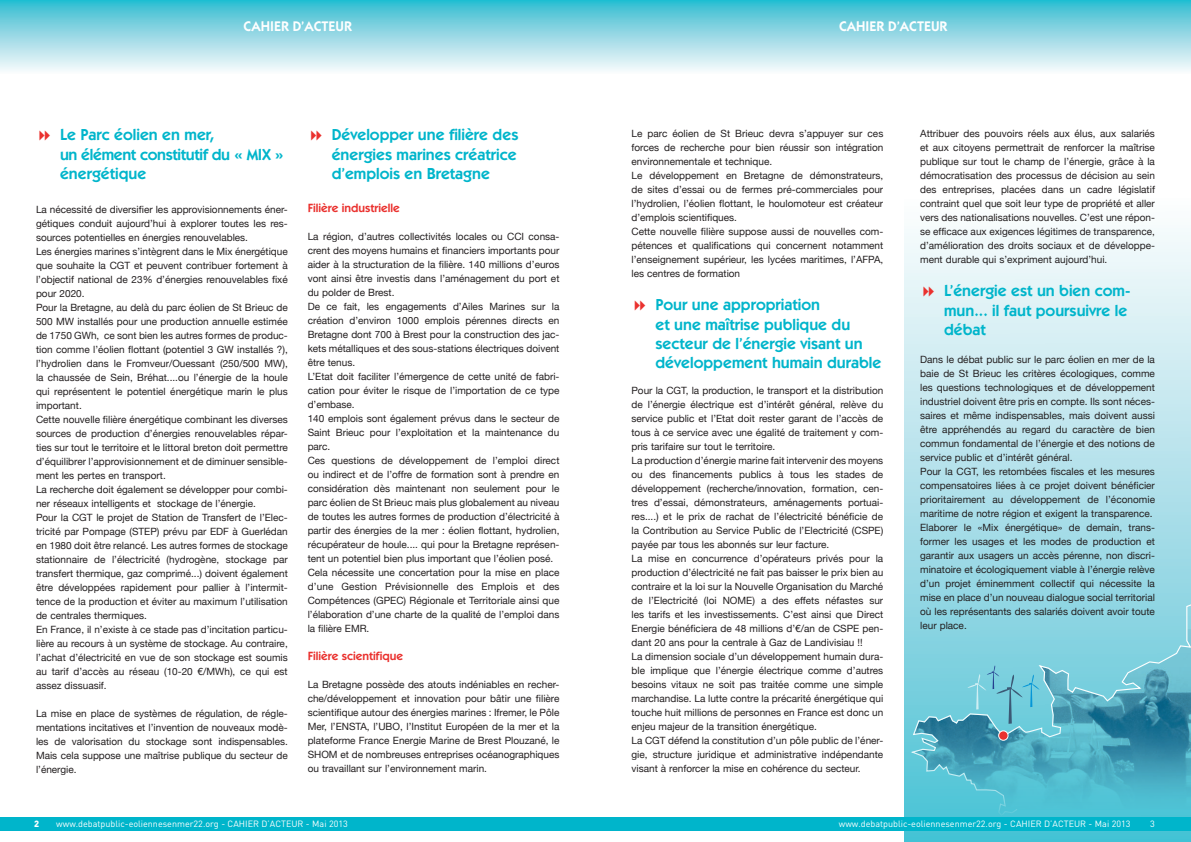
<style>
.page{position:relative;width:1191px;height:842px;background:#fff}
.page>*{position:absolute;margin:0;border:0;box-sizing:border-box;transform-origin:0 0}
.t1{font:600 16px/19.2px "Itc Kabel";color:#00b5cb}
.t2{font:600 14px "Itc Kabel";color:#fff}
.t3{font:600 12px "Itc Kabel";color:#ea312e}
.t4{font:10px/14px "Helvetica Neue";color:#231f20}
.t5{font:9px "DIN";color:#fff}
.t6{font:900 9px "DIN";color:#fff}
</style>
<div class="page">
<div style="left:0;top:0;width:1191px;height:76px;background:linear-gradient(to bottom,#34bbd0,#fffcfd)"></div>
<div style="left:904px;top:118px;width:287px;height:724px;background:linear-gradient(to bottom,#fff,#4dc1d4)"></div>
<div style="left:0;top:817px;width:1191px;height:14px;background:#00b5cb"></div>
<svg style="left:909px;top:591px;width:282px;height:226px;background:#65bccf"></svg>
<div style="left:998px;top:731px;width:10px;height:9px;background:#ea312e;border-radius:50%"></div>
<div style="left:998px;top:730px;width:10px;height:11px;border:1px solid #fff;border-radius:50%"></div>
<svg style="left:967px;top:665px;width:73px;height:59px;background:#70c5d6"></svg>
<svg style="left:923px;top:287px;width:11px;height:10px"></svg>
<h2 class="t2" style="left:244px;top:18px;width:110px">CAHIER D’ACTEUR</h2>
<h2 class="t2" style="left:839px;top:18px;width:110px">CAHIER D’ACTEUR</h2>
<h1 class="t1" style="left:60px;top:125px;width:225px">Le Parc éolien en mer,<br>un élément constitutif du « MIX » énergétique</h1>
<p class="t4" style="left:36px;top:202px;width:253px">La nécessité de diversifier les approvisionnements éner&shy;gétiques conduit aujourd’hui à explorer toutes les res&shy;sources potentielles en énergies renouvelables.<br>Les énergies marines s’intègrent dans le Mix énergétique que souhaite la CGT et peuvent contribuer fortement à l’objectif national de 23% d’énergies renouvelables fixé pour 2020.<br>Pour la Bretagne, au delà du parc éolien de St Brieuc de 500 MW installés pour une production annuelle estimée de 1750 GWh, ce sont bien les autres formes de produc&shy;tion comme l’éolien flottant (potentiel 3 GW installés ?), l’hydrolien dans le Fromveur/Ouessant (250/500 MW), la chaussée de Sein, Bréhat....ou l’énergie de la houle qui représentent le potentiel énergétique marin le plus important.<br>Cette nouvelle filière énergétique combinant les diverses sources de production d’énergies renouvelables répar&shy;ties sur tout le territoire et le littoral breton doit permettre d’équilibrer l’approvisionnement et de diminuer sensible&shy;ment les pertes en transport.<br>La recherche doit également se développer pour combi&shy;ner réseaux intelligents et stockage de l’énergie.<br>Pour la CGT le projet de Station de Transfert de l’Elec&shy;tricité par Pompage (STEP) prévu par EDF à Guerlédan en 1980 doit être relancé. Les autres formes de stockage stationnaire de l’électricité (hydrogène, stockage par transfert thermique, gaz comprimé...) doivent également être développées rapidement pour pallier à l’intermit&shy;tence de la production et éviter au maximum l’utilisation de centrales thermiques.<br>En France, il n’existe à ce stade pas d’incitation particu&shy;lière au recours à un système de stockage. Au contraire, l’achat d’électricité en vue de son stockage est soumis au tarif d’accès au réseau (10-20 €/MWh), ce qui est assez dissuasif.</p>
<p class="t4" style="left:36px;top:706px;width:253px;text-align:justify">La mise en place de systèmes de régulation, de régle&shy;mentations incitatives et l’invention de nouveaux modè&shy;les de valorisation du stockage sont indispensables.<br>Mais cela suppose une maîtrise publique du secteur de l’énergie.</p>
<h1 class="t1" style="left:332px;top:125px;width:188px;text-align:justify">Développer une filière des énergies marines créatrice d’emplois en Bretagne</h1>
<p class="t3" style="left:308px;top:201px;width:93px">Filière industrielle</p>
<p class="t4" style="left:308px;top:229px;width:253px">La région, d’autres collectivités locales ou CCI consa&shy;crent des moyens humains et financiers importants pour aider à la structuration de la filière. 140 millions d’euros vont ainsi être investis dans l’aménagement du port et du polder de Brest.<br>De ce fait, les engagements d’Ailes Marines sur la création d’environ 1000 emplois pérennes directs en Bretagne dont 700 à Brest pour la construction des jac&shy;kets métalliques et des sous-stations électriques doivent être tenus.<br>L’Etat doit faciliter l’émergence de cette unité de fabri&shy;cation pour éviter le risque de l’importation de ce type d’embase.<br>140 emplois sont également prévus dans le secteur de Saint Brieuc pour l’exploitation et la maintenance du parc.<br>Ces questions de développement de l’emploi direct ou indirect et de l’offre de formation sont à prendre en considération dès maintenant non seulement pour le parc éolien de St Brieuc mais plus globalement au niveau de toutes les autres formes de production d’électricité à partir des énergies de la mer : éolien flottant, hydrolien, récupérateur de houle.... qui pour la Bretagne représen&shy;tent un potentiel bien plus important que l’éolien posé.<br>Cela nécessite une concertation pour la mise en place d’une Gestion Prévisionnelle des Emplois et des Compétences (GPEC) Régionale et Territoriale ainsi que l’élaboration d’une charte de la qualité de l’emploi dans la filière EMR.</p>
<p class="t3" style="left:308px;top:649px;width:97px">Filière scientifique</p>
<p class="t4" style="left:308px;top:677px;width:253px;text-align:justify">La Bretagne possède des atouts indéniables en recher&shy;che/développement et innovation pour bâtir une filière scientifique autour des énergies marines : Ifremer, le Pôle Mer, l’ENSTA, l’UBO, l’Institut Européen de la mer et la plateforme France Energie Marine de Brest Plouzané, le SHOM et de nombreuses entreprises océanographiques ou travaillant sur l’environnement marin.</p>
<p class="t4" style="left:631px;top:126px;width:253px">Le parc éolien de St Brieuc devra s’appuyer sur ces forces de recherche pour bien réussir son intégration environnementale et technique.<br>Le développement en Bretagne de démonstrateurs, de sites d’essai ou de fermes pré-commerciales pour l’hydrolien, l’éolien flottant, le houlomoteur est créateur d’emplois scientifiques.<br>Cette nouvelle filière suppose aussi de nouvelles com&shy;pétences et qualifications qui concernent notamment l’enseignement supérieur, les lycées maritimes, l’AFPA, les centres de formation</p>
<h1 class="t1" style="left:655px;top:295px;width:227px">Pour une appropriation<br>et une maîtrise publique du secteur de l’énergie visant un développement humain durable</h1>
<p class="t4" style="left:631px;top:383px;width:253px">Pour la CGT, la production, le transport et la distribution de l’énergie électrique est d’intérêt général, relève du service public et l’Etat doit rester garant de l’accès de tous à ce service avec une égalité de traitement y com&shy;pris tarifaire sur tout le territoire.<br>La production d’énergie marine fait intervenir des moyens ou des financements publics à tous les stades de développement (recherche/innovation, formation, cen&shy;tres d’essai, démonstrateurs, aménagements portuai&shy;res....) et le prix de rachat de l’électricité bénéficie de la Contribution au Service Public de l’Electricité (CSPE) payée par tous les abonnés sur leur facture.<br>La mise en concurrence d’opérateurs privés pour la production d’électricité ne fait pas baisser le prix bien au contraire et la loi sur la Nouvelle Organisation du Marché de l’Electricité (loi NOME) a des effets néfastes sur les tarifs et les investissements. C’est ainsi que Direct Energie bénéficiera de 48 millions d’€/an de CSPE pen&shy;dant 20 ans pour la centrale à Gaz de Landivisiau !!<br>La dimension sociale d’un développement humain dura&shy;ble implique que l’énergie électrique comme d’autres besoins vitaux ne soit pas traitée comme une simple marchandise. La lutte contre la précarité énergétique qui touche huit millions de personnes en France est donc un enjeu majeur de la transition énergétique.<br>La CGT défend la constitution d’un pôle public de l’éner&shy;gie, structure juridique et administrative indépendante visant à renforcer la mise en cohérence du secteur.</p>
<p class="t4" style="left:920px;top:126px;width:236px;text-align:justify">Attribuer des pouvoirs réels aux élus, aux salariés et aux citoyens permettrait de renforcer la maîtrise publique sur tout le champ de l’énergie, grâce à la démocratisation des processus de décision au sein des entreprises, placées dans un cadre législatif contraint quel que soit leur type de propriété et aller vers des nationalisations nouvelles. C’est une répon&shy;se efficace aux exigences légitimes de transparence, d’amélioration des droits sociaux et de développe&shy;ment durable qui s’expriment aujourd’hui.</p>
<h1 class="t1" style="left:944px;top:281px;width:188px">L’énergie est un bien com&shy;mun... il faut poursuivre le débat</h1>
<p class="t4" style="left:920px;top:352px;width:236px">Dans le débat public sur le parc éolien en mer de la baie de St Brieuc les critères écologiques, comme les questions technologiques et de développement industriel doivent être pris en compte. Ils sont néces&shy;saires et même indispensables, mais doivent aussi être appréhendés au regard du caractère de bien commun fondamental de l’énergie et des notions de service public et d’intérêt général.<br>Pour la CGT, les retombées fiscales et les mesures compensatoires liées à ce projet doivent bénéficier prioritairement au développement de l’économie maritime de notre région et exigent la transparence.<br>Elaborer le «Mix énergétique» de demain, trans&shy;former les usages et les modes de production et garantir aux usagers un accès pérenne, non discri&shy;minatoire et écologiquement viable à l’énergie relève d’un projet éminemment collectif qui nécessite la mise en place d’un nouveau dialogue social territorial où les représentants des salariés doivent avoir toute leur place.</p>
<p class="t6" style="left:34px;top:817px;width:7px">2</p>
<p class="t5" style="left:56px;top:818px;width:293px">www.debatpublic-eoliennesenmer22.org - CAHIER D’ACTEUR - Mai 2013</p>
<p class="t5" style="left:839px;top:818px;width:293px">www.debatpublic-eoliennesenmer22.org - CAHIER D’ACTEUR - Mai 2013</p>
<p class="t5" style="left:1150px;top:818px;width:6px">3</p>
</div>
